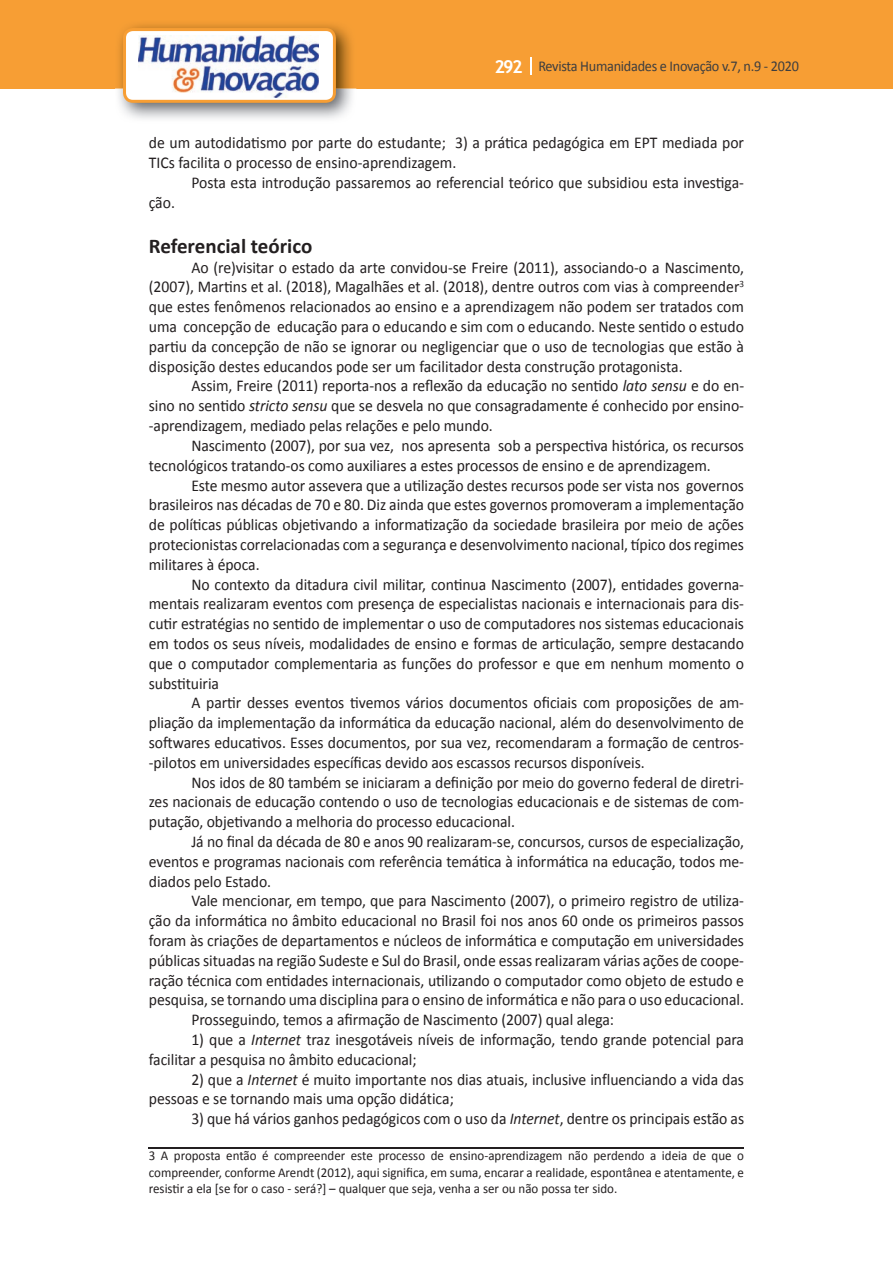
<style>
.page{position:relative;width:893px;height:1263px;background:#fff}
.page>*{position:absolute;margin:0;border:0;box-sizing:border-box;transform-origin:0 0}
.t1{font:700 21px "Calibri";color:#231f20}
.t2{font:16.5px/19.8px "Calibri";letter-spacing:-.005em;color:#231f20;text-align:justify;scale:.95 1}
.t3{font:15px "Calibri";letter-spacing:-.02em;color:#3e3e3f;scale:.95 1}
.t4{font:13.5px/16.2px "Calibri";color:#231f20;text-align:justify;scale:.96 1}
.s1{font-family:"Trebuchet MS";font-weight:700;font-size:18px;color:#fff}
.s2{font-style:italic}
</style>
<div class="page">
<div style="left:0;top:0;width:893px;height:88px;background:#f79e34"></div>
<svg style="left:530px;top:57px;width:2px;height:18px"></svg>
<img style="left:115px;top:24px;width:241px;height:95px">
<svg style="left:123px;top:28px;width:213px;height:75px"></svg>
<hr style="left:149px;top:1148px;width:595px;height:1px;background:#231f20">
<p class="t3" style="left:495px;top:57px;width:322px"><span class="s1">292</span> Revista Humanidades e Inovação v.7, n.9 - 2020</p>
<p class="t2" style="left:149px;top:133px;width:628px">de um autodidatismo por parte do estudante; 3) a prática pedagógica em EPT mediada por<br>TICs facilita o processo de ensino-aprendizagem.</p>
<p class="t2" style="left:191px;top:173px;width:583px">Posta esta introdução passaremos ao referencial teórico que subsidiou esta investiga-</p>
<p class="t2" style="left:149px;top:193px;width:29px">ção.</p>
<p class="t1" style="left:149px;top:232px;width:165px">Referencial teórico</p>
<p class="t2" style="left:149px;top:257px;width:628px;text-indent:43px">Ao (re)visitar o estado da arte convidou-se Freire (2011), associando-o a Nascimento, (2007), Martins et al. (2018), Magalhães et al. (2018), dentre outros com vias à compreender<sup>3 </sup>que estes fenômenos relacionados ao ensino e a aprendizagem não podem ser tratados com uma concepção de educação para o educando e sim com o educando. Neste sentido o estudo partiu da concepção de não se ignorar ou negligenciar que o uso de tecnologias que estão à disposição destes educandos pode ser um facilitador desta construção protagonista.</p>
<p class="t2" style="left:149px;top:376px;width:628px;text-indent:43px">Assim, Freire (2011) reporta-nos a reflexão da educação no sentido <span class="s2">lato sensu</span> e do en&shy;sino no sentido <span class="s2">stricto sensu</span> que se desvela no que consagradamente é conhecido por ensino--aprendizagem, mediado pelas relações e pelo mundo.</p>
<p class="t2" style="left:149px;top:436px;width:628px;text-indent:43px">Nascimento (2007), por sua vez, nos apresenta sob a perspectiva histórica, os recursos tecnológicos tratando-os como auxiliares a estes processos de ensino e de aprendizagem.</p>
<p class="t2" style="left:149px;top:475px;width:628px;text-indent:43px">Este mesmo autor assevera que a utilização destes recursos pode ser vista nos governos brasileiros nas décadas de 70 e 80. Diz ainda que estes governos promoveram a implementação de políticas públicas objetivando a informatização da sociedade brasileira por meio de ações protecionistas correlacionadas com a segurança e desenvolvimento nacional, típico dos regimes militares à época.</p>
<p class="t2" style="left:149px;top:574px;width:628px;text-indent:43px">No contexto da ditadura civil militar, continua Nascimento (2007), entidades governa&shy;mentais realizaram eventos com presença de especialistas nacionais e internacionais para dis&shy;cutir estratégias no sentido de implementar o uso de computadores nos sistemas educacionais em todos os seus níveis, modalidades de ensino e formas de articulação, sempre destacando que o computador complementaria as funções do professor e que em nenhum momento o substituiria</p>
<p class="t2" style="left:149px;top:693px;width:628px;text-indent:43px">A partir desses eventos tivemos vários documentos oficiais com proposições de am&shy;pliação da implementação da informática da educação nacional, além do desenvolvimento de softwares educativos. Esses documentos, por sua vez, recomendaram a formação de centros--pilotos em universidades específicas devido aos escassos recursos disponíveis.</p>
<p class="t2" style="left:149px;top:772px;width:628px;text-indent:43px">Nos idos de 80 também se iniciaram a definição por meio do governo federal de diretri&shy;zes nacionais de educação contendo o uso de tecnologias educacionais e de sistemas de com&shy;putação, objetivando a melhoria do processo educacional.</p>
<p class="t2" style="left:149px;top:832px;width:628px;text-indent:43px">Já no final da década de 80 e anos 90 realizaram-se, concursos, cursos de especialização, eventos e programas nacionais com referência temática à informática na educação, todos me&shy;diados pelo Estado.</p>
<p class="t2" style="left:191px;top:891px;width:583px">Vale mencionar, em tempo, que para Nascimento (2007), o primeiro registro de utiliza-</p>
<p class="t2" style="left:149px;top:911px;width:628px">ção da informática no âmbito educacional no Brasil foi nos anos 60 onde os primeiros passos</p>
<p class="t2" style="left:149px;top:931px;width:628px">foram às criações de departamentos e núcleos de informática e computação em universidades</p>
<p class="t2" style="left:149px;top:950px;width:628px">públicas situadas na região Sudeste e Sul do Brasil, onde essas realizaram várias ações de coope-</p>
<p class="t2" style="left:149px;top:970px;width:628px">ração técnica com entidades internacionais, utilizando o computador como objeto de estudo e</p>
<p class="t2" style="left:149px;top:990px;width:628px">pesquisa, se tornando uma disciplina para o ensino de informática e não para o uso educacional.</p>
<p class="t2" style="left:191px;top:1010px;width:446px">Prosseguindo, temos a afirmação de Nascimento (2007) qual alega:</p>
<p class="t2" style="left:149px;top:1030px;width:628px;text-indent:43px">1) que a <span class="s2">Internet</span> traz inesgotáveis níveis de informação, tendo grande potencial para facilitar a pesquisa no âmbito educacional;</p>
<p class="t2" style="left:149px;top:1069px;width:628px;text-indent:43px">2) que a <span class="s2">Internet</span> é muito importante nos dias atuais, inclusive influenciando a vida das pessoas e se tornando mais uma opção didática;</p>
<p class="t2" style="left:191px;top:1109px;width:583px">3) que há vários ganhos pedagógicos com o uso da <span class="s2">Internet</span>, dentre os principais estão as</p>
<p class="t4" style="left:149px;top:1148px;width:622px">3 A proposta então é compreender este processo de ensino-aprendizagem não perdendo a ideia de que o compreender, conforme Arendt (2012), aqui significa, em suma, encarar a realidade, espontânea e atentamente, e resistir a ela [se for o caso - será?] – qualquer que seja, venha a ser ou não possa ter sido.</p>
</div>
